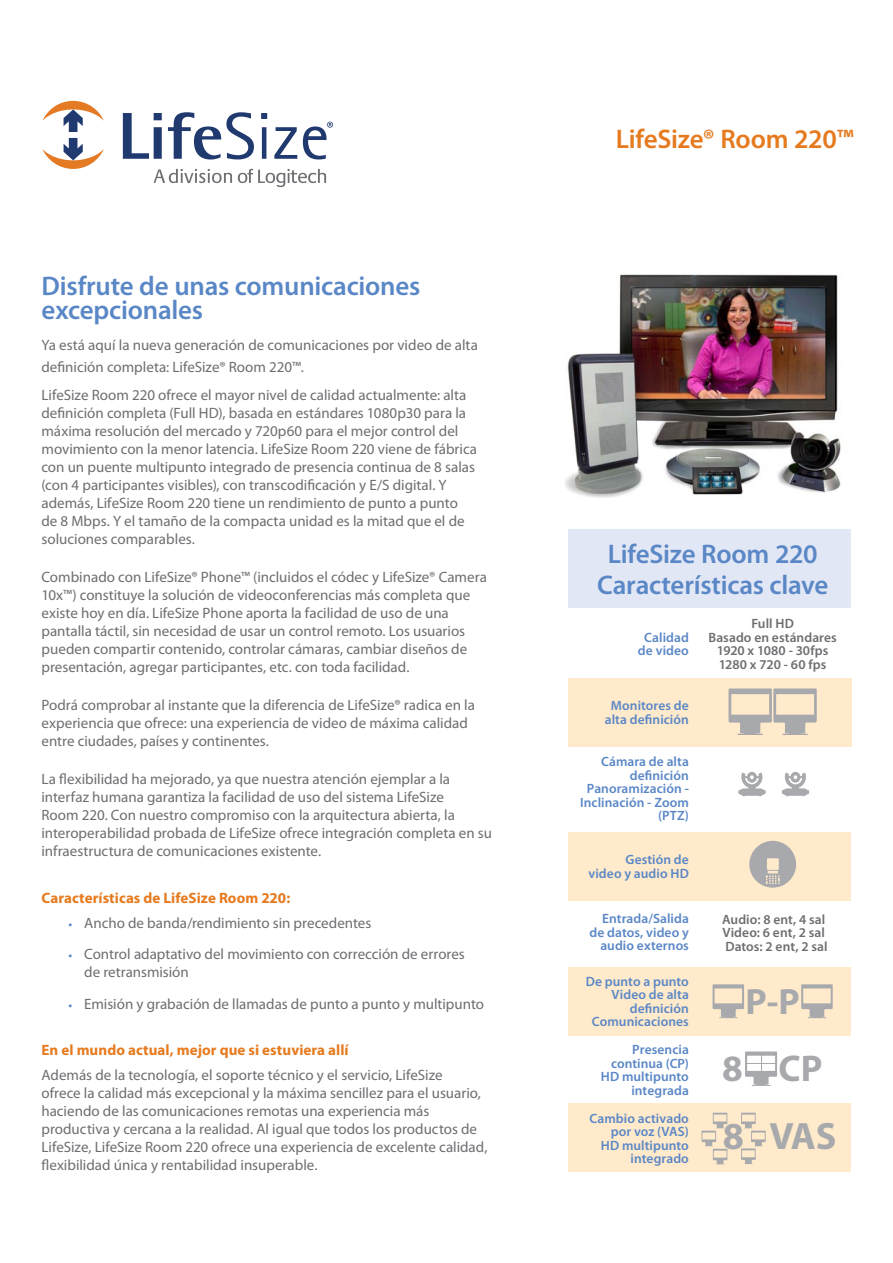
<style>
.page{position:relative;width:893px;height:1263px;background:#fff}
.page>*{position:absolute;margin:0;border:0;box-sizing:border-box;transform-origin:0 0}
.t1{font:700 38.25px "Myriad";color:#a8a9ac}
.t2{font:700 37.35px "Myriad";color:#a8a9ac}
.t3{font:700 36.6px "Myriad";color:#a8a9ac}
.t4{font:600 27px/24px "Myriad Pro";letter-spacing:-.01em;color:#5a87c6}
.t5{font:600 27px "Myriad Pro";letter-spacing:-.01em;color:#e67a1e}
.t6{font:15px/18px "Myriad Pro";color:#6d6e71}
.t7{font:700 15px "Myriad Pro";letter-spacing:.005em;color:#e67a1e}
.t8{font:600 13.5px/13.5px "Myriad Pro";letter-spacing:.005em;color:#5a87c6;text-align:right}
.t9{font:600 13.5px/13.5px "Myriad Pro";letter-spacing:.005em;color:#6d6e71;text-align:center}
.s1{font-weight:600;font-size:12px;color:#5a87c6}
</style>
<div class="page">
<div style="left:568px;top:832px;width:282px;height:68px;background:#ffeacb"></div>
<div style="left:568px;top:1103px;width:283px;height:69px;background:#ffeacb"></div>
<div style="left:568px;top:530px;width:282px;height:78px;background:#e2e7f5"></div>
<div style="left:568px;top:678px;width:283px;height:68px;background:#ffeacb"></div>
<div style="left:568px;top:967px;width:283px;height:68px;background:#ffeacb"></div>
<svg style="left:801px;top:984px;width:32px;height:34px"></svg>
<svg style="left:713px;top:984px;width:31px;height:34px"></svg>
<svg style="left:728px;top:688px;width:89px;height:47px"></svg>
<svg style="left:738px;top:772px;width:28px;height:24px"></svg>
<svg style="left:782px;top:772px;width:27px;height:24px"></svg>
<svg style="left:749px;top:841px;width:47px;height:47px"></svg>
<svg style="left:745px;top:1051px;width:32px;height:35px"></svg>
<svg style="left:741px;top:1113px;width:25px;height:51px"></svg>
<svg style="left:701px;top:1113px;width:26px;height:51px"></svg>
<svg style="left:42px;top:101px;width:62px;height:31px"></svg>
<svg style="left:42px;top:138px;width:62px;height:31px"></svg>
<svg style="left:123px;top:113px;width:39px;height:46px"></svg>
<svg style="left:168px;top:112px;width:86px;height:47px"></svg>
<svg style="left:261px;top:113px;width:6px;height:46px"></svg>
<svg style="left:274px;top:127px;width:23px;height:32px"></svg>
<svg style="left:154px;top:169px;width:78px;height:14px"></svg>
<svg style="left:238px;top:169px;width:88px;height:18px"></svg>
<svg style="left:303px;top:122px;width:30px;height:37px"></svg>
<img style="left:565px;top:274px;width:276px;height:224px">
<h3 class="t4" style="left:41px;top:275px;width:380px">Disfrute de unas comunicaciones excepcionales</h3>
<p class="t6" style="left:41px;top:335px;width:438px;line-height:21px">Ya está aquí la nueva generación de comunicaciones por video de alta definición completa: LifeSize® Room 220™.</p>
<p class="t6" style="left:41px;top:386px;width:437px">LifeSize Room 220 ofrece el mayor nivel de calidad actualmente: alta definición completa (Full HD), basada en estándares 1080p30 para la máxima resolución del mercado y 720p60 para el mejor control del movimiento con la menor latencia. LifeSize Room 220 viene de fábrica con un puente multipunto integrado de presencia continua de 8 salas (con 4 participantes visibles), con transcodificación y E/S digital. Y además, LifeSize Room 220 tiene un rendimiento de punto a punto de 8 Mbps. Y el tamaño de la compacta unidad es la mitad que el de soluciones comparables.</p>
<p class="t6" style="left:41px;top:568px;width:447px">Combinado con LifeSize® Phone™ (incluidos el códec y LifeSize® Camera 10x™) constituye la solución de videoconferencias más completa que existe hoy en día. LifeSize Phone aporta la facilidad de uso de una pantalla táctil, sin necesidad de usar un control remoto. Los usuarios pueden compartir contenido, controlar cámaras, cambiar diseños de presentación, agregar participantes, etc. con toda facilidad.</p>
<p class="t6" style="left:41px;top:696px;width:435px">Podrá comprobar al instante que la diferencia de LifeSize® radica en la experiencia que ofrece: una experiencia de video de máxima calidad entre ciudades, países y continentes.</p>
<p class="t6" style="left:41px;top:771px;width:452px">La flexibilidad ha mejorado, ya que nuestra atención ejemplar a la interfaz humana garantiza la facilidad de uso del sistema LifeSize<br>Room 220. Con nuestro compromiso con la arquitectura abierta, la interoperabilidad probada de LifeSize ofrece integración completa en su infraestructura de comunicaciones existente.</p>
<p class="t7" style="left:41px;top:889px;width:250px">Características de LifeSize Room 220:</p>
<p class="t6" style="left:68px;top:914px;width:304px"><span class="s1">•</span> Ancho de banda/rendimiento sin precedentes</p>
<p class="t6" style="left:84px;top:945px;width:382px;text-indent:-16px"><span class="s1">•</span> Control adaptativo del movimiento con corrección de errores de retransmisión</p>
<p class="t6" style="left:68px;top:995px;width:417px"><span class="s1">•</span> Emisión y grabación de llamadas de punto a punto y multipunto</p>
<p class="t7" style="left:41px;top:1042px;width:309px">En el mundo actual, mejor que si estuviera allí</p>
<p class="t6" style="left:41px;top:1066px;width:447px">Además de la tecnología, el soporte técnico y el servicio, LifeSize<br>ofrece la calidad más excepcional y la máxima sencillez para el usuario, haciendo de las comunicaciones remotas una experiencia más productiva y cercana a la realidad. Al igual que todos los productos de LifeSize, LifeSize Room 220 ofrece una experiencia de excelente calidad, flexibilidad única y rentabilidad insuperable.</p>
<h3 class="t5" style="left:616px;top:124px;width:239px">LifeSize® Room 220™</h3>
<h3 class="t4" style="left:597px;top:539px;width:233px;line-height:31.2px;text-align:center">LifeSize Room 220<br>Características clave</h3>
<p class="t8" style="left:638px;top:630px;width:52px;text-align:center">Calidad de video</p>
<p class="t9" style="left:708px;top:617px;width:130px">Full HD<br>Basado en estándares<br>1920 x 1080 - 30fps<br>1280 x 720 - 60 fps</p>
<p class="t8" style="left:605px;top:699px;width:86px;text-align:center">Monitores de alta definición</p>
<p class="t8" style="left:580px;top:755px;width:110px">Cámara de alta definición<br>Panoramización -<br>Inclinación - Zoom (PTZ)</p>
<p class="t8" style="left:588px;top:853px;width:102px">Gestión de<br>video y audio HD</p>
<p class="t8" style="left:589px;top:912px;width:101px">Entrada/Salida de datos, video y audio externos</p>
<p class="t8" style="left:586px;top:975px;width:105px">De punto a punto<br>Video de alta definición<br>Comunicaciones</p>
<p class="t8" style="left:601px;top:1043px;width:90px">Presencia continua (CP)<br>HD multipunto integrada</p>
<p class="t8" style="left:589px;top:1112px;width:101px">Cambio activado por voz (VAS)<br>HD multipunto integrado</p>
<p class="t9" style="left:722px;top:912px;width:107px;text-align:left">Audio: 8 ent, 4 sal<br>Video: 6 ent, 2 sal<br>Datos: 2 ent, 2 sal</p>
<h3 class="t3" style="left:745px;top:982px;width:56px">P-P</h3>
<h2 class="t2" style="left:722px;top:1049px;width:102px">8 CP</h2>
<h1 class="t1" style="left:723px;top:1116px;width:115px">8 VAS</h1>
</div>
